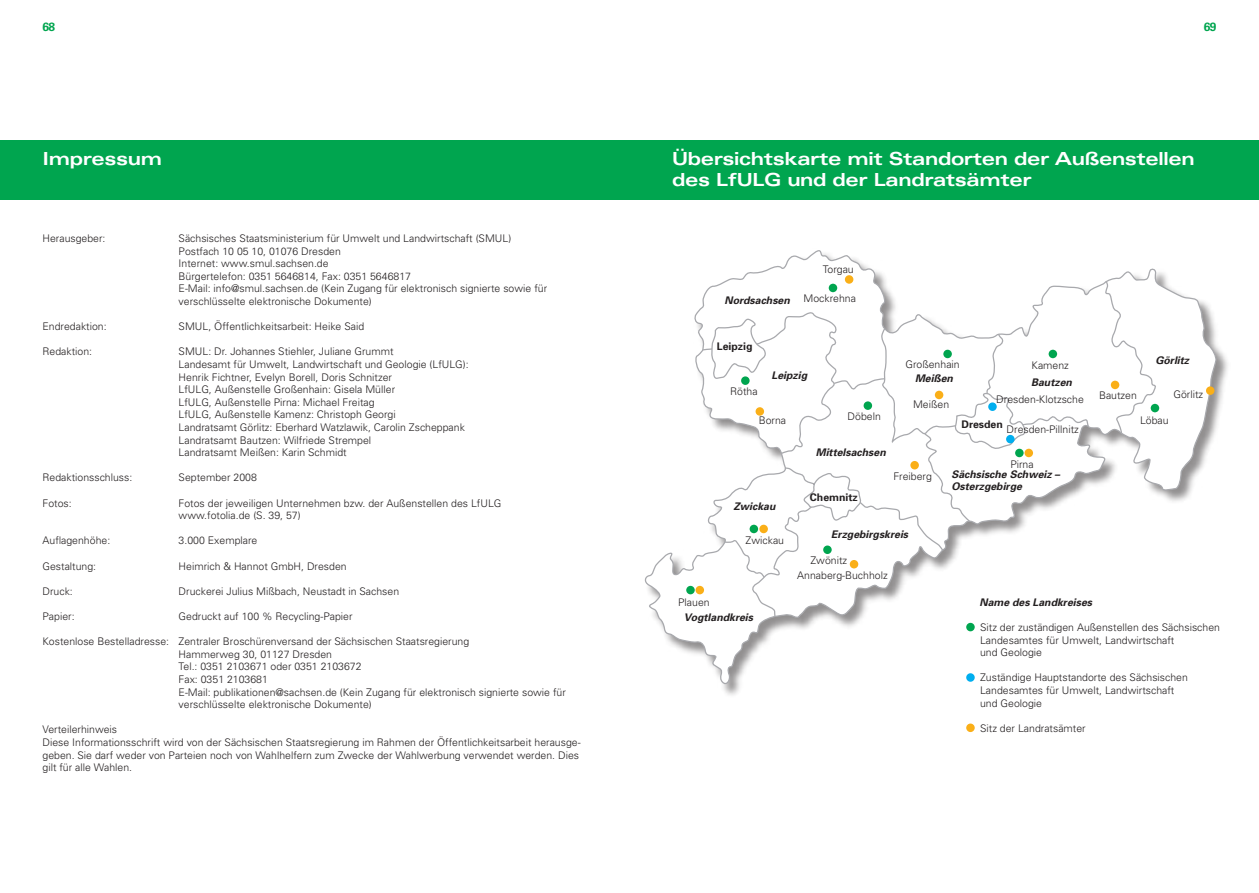
<style>
.page{position:relative;width:1259px;height:893px;background:#fff}
.page>*{position:absolute;margin:0;border:0;box-sizing:border-box;transform-origin:0 0}
.t1{font:700 expanded 18px/21px "Univers";letter-spacing:-.02em;color:#fff}
.t2{font:700 12px "Univers";color:#00a54f}
.t3{font:300 10.5px/12.6px "Univers";color:#231f20}
.t4{font:italic 700 10.5px/12.6px "Univers";color:#231f20}
.t5{font:700 10.5px "Univers";color:#231f20}
</style>
<div class="page">
<div style="left:0;top:140px;width:629px;height:60px;background:#00a54f"></div>
<div style="left:629px;top:140px;width:630px;height:60px;background:#00a54f"></div>
<svg style="left:644px;top:250px;width:572px;height:437px"></svg>
<svg style="left:1104px;top:279px;width:54px;height:155px"></svg>
<svg style="left:701px;top:311px;width:388px;height:307px"></svg>
<div style="left:828px;top:284px;width:9px;height:8px;background:#00a54f;border-radius:50%"></div>
<div style="left:741px;top:376px;width:8px;height:9px;background:#00a54f;border-radius:50%"></div>
<div style="left:863px;top:401px;width:9px;height:9px;background:#00a54f;border-radius:50%"></div>
<div style="left:943px;top:350px;width:9px;height:8px;background:#00a54f;border-radius:50%"></div>
<div style="left:1048px;top:350px;width:9px;height:8px;background:#00a54f;border-radius:50%"></div>
<div style="left:1150px;top:404px;width:9px;height:8px;background:#00a54f;border-radius:50%"></div>
<div style="left:1015px;top:449px;width:8px;height:8px;background:#00a54f;border-radius:50%"></div>
<div style="left:823px;top:545px;width:8px;height:9px;background:#00a54f;border-radius:50%"></div>
<div style="left:749px;top:525px;width:9px;height:8px;background:#00a54f;border-radius:50%"></div>
<div style="left:686px;top:586px;width:9px;height:8px;background:#00a54f;border-radius:50%"></div>
<div style="left:988px;top:402px;width:8px;height:9px;background:#00aeef;border-radius:50%"></div>
<div style="left:1006px;top:435px;width:8px;height:8px;background:#00aeef;border-radius:50%"></div>
<div style="left:695px;top:586px;width:9px;height:8px;background:#faaf18;border-radius:50%"></div>
<div style="left:759px;top:525px;width:9px;height:8px;background:#faaf18;border-radius:50%"></div>
<div style="left:850px;top:560px;width:8px;height:8px;background:#faaf18;border-radius:50%"></div>
<div style="left:910px;top:461px;width:9px;height:8px;background:#faaf18;border-radius:50%"></div>
<svg style="left:755px;top:407px;width:9px;height:9px"></svg>
<div style="left:845px;top:275px;width:8px;height:9px;background:#faaf18;border-radius:50%"></div>
<div style="left:935px;top:391px;width:8px;height:8px;background:#faaf18;border-radius:50%"></div>
<div style="left:1024px;top:449px;width:9px;height:8px;background:#faaf18;border-radius:50%"></div>
<div style="left:1110px;top:381px;width:9px;height:8px;background:#faaf18;border-radius:50%"></div>
<div style="left:1206px;top:386px;width:8px;height:9px;background:#faaf18;border-radius:50%"></div>
<div style="left:966px;top:623px;width:8px;height:8px;background:#00a54f;border-radius:50%"></div>
<div style="left:966px;top:673px;width:8px;height:9px;background:#00aeef;border-radius:50%"></div>
<div style="left:966px;top:723px;width:8px;height:9px;background:#faaf18;border-radius:50%"></div>
<p class="t2" style="left:43px;top:19px;width:7px">68</p>
<p class="t2" style="left:1203px;top:19px;width:7px">69</p>
<h1 class="t1" style="left:43px;top:148px;width:121px">Impressum</h1>
<p class="t3" style="left:43px;top:232px;width:65px">Herausgeber:</p>
<p class="t3" style="left:179px;top:232px;width:370px">Sächsisches Staatsministerium für Umwelt und Landwirtschaft (SMUL)<br>Postfach 10 05 10, 01076 Dresden<br>Internet: www.smul.sachsen.de<br>Bürgertelefon: 0351 5646814, Fax: 0351 5646817<br>E-Mail: info@smul.sachsen.de (Kein Zugang für elektronisch signierte sowie für verschlüsselte elektronische Dokumente)</p>
<p class="t3" style="left:43px;top:320px;width:66px">Endredaktion:</p>
<p class="t3" style="left:179px;top:320px;width:187px">SMUL, Öffentlichkeitsarbeit: Heike Said</p>
<p class="t3" style="left:43px;top:345px;width:51px">Redaktion:</p>
<p class="t3" style="left:179px;top:345px;width:291px">SMUL: Dr. Johannes Stiehler, Juliane Grummt<br>Landesamt für Umwelt, Landwirtschaft und Geologie (LfULG):<br>Henrik Fichtner, Evelyn Borell, Doris Schnitzer<br>LfULG, Außenstelle Großenhain: Gisela Müller<br>LfULG, Außenstelle Pirna: Michael Freitag<br>LfULG, Außenstelle Kamenz: Christoph Georgi<br>Landratsamt Görlitz: Eberhard Watzlawik, Carolin Zscheppank Landratsamt Bautzen: Wilfriede Strempel<br>Landratsamt Meißen: Karin Schmidt</p>
<p class="t3" style="left:43px;top:471px;width:91px">Redaktionsschluss:</p>
<p class="t3" style="left:179px;top:471px;width:80px">September 2008</p>
<p class="t3" style="left:43px;top:496px;width:31px">Fotos:</p>
<p class="t3" style="left:179px;top:496px;width:324px">Fotos der jeweiligen Unternehmen bzw. der Außenstellen des LfULG www.fotolia.de (S. 39, 57)</p>
<p class="t3" style="left:43px;top:534px;width:69px">Auflagenhöhe:</p>
<p class="t3" style="left:179px;top:534px;width:80px">3.000 Exemplare</p>
<p class="t3" style="left:43px;top:559px;width:55px">Gestaltung:</p>
<p class="t3" style="left:179px;top:559px;width:170px">Heimrich &amp; Hannot GmbH, Dresden</p>
<p class="t3" style="left:43px;top:585px;width:32px">Druck:</p>
<p class="t3" style="left:179px;top:585px;width:222px">Druckerei Julius Mißbach, Neustadt in Sachsen</p>
<p class="t3" style="left:43px;top:610px;width:34px">Papier:</p>
<p class="t3" style="left:179px;top:610px;width:175px">Gedruckt auf 100 % Recycling-Papier</p>
<p class="t3" style="left:179px;top:635px;width:389px;text-indent:-136px">Kostenlose Bestelladresse: Zentraler Broschürenversand der Sächsischen Staatsregierung<br>Hammerweg 30, 01127 Dresden<br>Tel.: 0351 2103671 oder 0351 2103672<br>Fax: 0351 2103681<br>E-Mail: publikationen@sachsen.de (Kein Zugang für elektronisch signierte sowie für verschlüsselte elektronische Dokumente)</p>
<p class="t3" style="left:43px;top:723px;width:539px">Verteilerhinweis<br>Diese Informationsschrift wird von der Sächsischen Staatsregierung im Rahmen der Öffentlichkeitsarbeit herausge&shy;geben. Sie darf weder von Parteien noch von Wahlhelfern zum Zwecke der Wahlwerbung verwendet werden. Dies gilt für alle Wahlen.</p>
<h1 class="t1" style="left:672px;top:148px;width:524px">Übersichtskarte mit Standorten der Außenstellen des LfULG und der Landratsämter</h1>
<p class="t4" style="left:724px;top:293px;width:67px">Nordsachsen</p>
<p class="t3" style="left:822px;top:262px;width:33px">Torgau</p>
<p class="t3" style="left:803px;top:291px;width:54px">Mockrehna</p>
<p class="t5" style="left:717px;top:340px;width:37px">Leipzig</p>
<p class="t3" style="left:905px;top:358px;width:56px">Großenhain</p>
<p class="t3" style="left:730px;top:385px;width:29px">Rötha</p>
<p class="t4" style="left:771px;top:368px;width:37px">Leipzig</p>
<p class="t4" style="left:915px;top:372px;width:39px">Meißen</p>
<p class="t3" style="left:913px;top:397px;width:38px">Meißen</p>
<p class="t3" style="left:1031px;top:359px;width:39px">Kamenz</p>
<p class="t3" style="left:996px;top:393px;width:89px">Dresden-Klotzsche</p>
<p class="t4" style="left:1031px;top:376px;width:42px">Bautzen</p>
<p class="t3" style="left:758px;top:414px;width:29px">Borna</p>
<p class="t3" style="left:847px;top:410px;width:35px">Döbeln</p>
<p class="t4" style="left:733px;top:500px;width:44px">Zwickau</p>
<p class="t3" style="left:745px;top:533px;width:40px">Zwickau</p>
<p class="t4" style="left:815px;top:445px;width:72px">Mittelsachsen</p>
<p class="t5" style="left:810px;top:490px;width:49px">Chemnitz</p>
<p class="t3" style="left:893px;top:470px;width:40px">Freiberg</p>
<p class="t4" style="left:831px;top:528px;width:79px">Erzgebirgskreis</p>
<p class="t3" style="left:810px;top:554px;width:38px">Zwönitz</p>
<p class="t3" style="left:797px;top:568px;width:92px">Annaberg-Buchholz</p>
<p class="t5" style="left:961px;top:417px;width:43px">Dresden</p>
<p class="t3" style="left:1006px;top:422px;width:74px">Dresden-Pillnitz</p>
<p class="t3" style="left:1010px;top:458px;width:25px">Pirna</p>
<p class="t4" style="left:951px;top:467px;width:110px">Sächsische Schweiz –<br>Osterzgebirge</p>
<p class="t4" style="left:1155px;top:353px;width:35px">Görlitz</p>
<p class="t3" style="left:1099px;top:389px;width:39px">Bautzen</p>
<p class="t3" style="left:1173px;top:388px;width:31px">Görlitz</p>
<p class="t3" style="left:1140px;top:414px;width:30px">Löbau</p>
<p class="t3" style="left:678px;top:595px;width:33px">Plauen</p>
<p class="t4" style="left:684px;top:610px;width:71px">Vogtlandkreis</p>
<p class="t4" style="left:979px;top:595px;width:114px">Name des Landkreises</p>
<p class="t3" style="left:980px;top:621px;width:241px">Sitz der zuständigen Außenstellen des Sächsischen<br>Landesamtes für Umwelt, Landwirtschaft<br>und Geologie</p>
<p class="t3" style="left:980px;top:671px;width:209px">Zuständige Hauptstandorte des Sächsischen<br>Landesamtes für Umwelt, Landwirtschaft und Geologie</p>
<p class="t3" style="left:980px;top:721px;width:107px">Sitz der Landratsämter</p>
</div>
